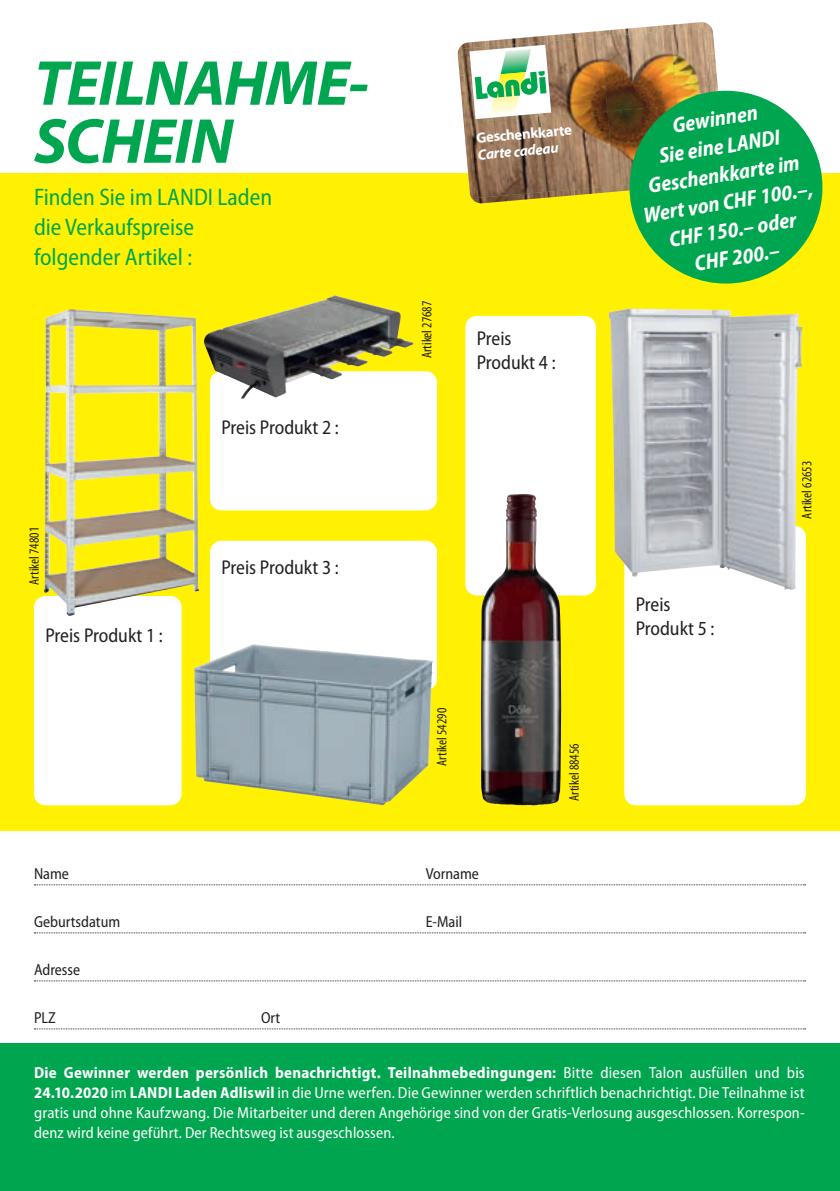
<style>
.page{position:relative;width:840px;height:1191px;background:#fff}
.page>*{position:absolute;margin:0;border:0;box-sizing:border-box;transform-origin:0 0}
.t1{font:italic 700 64px/58px "Myriad Pro";letter-spacing:-.02em;color:#00a54f}
.t2{font:semi-condensed 24px/30px "Myriad Pro";color:#00a54f;scale:.96 1}
.t3{font:italic 700 semi-condensed 22px/28px "Myriad Pro";color:#fff;text-align:center;scale:.96 1}
.t4{font:semi-condensed 20px/24px "Myriad Pro";color:#231f20;scale:.96 1}
.t5{font:semi-condensed 16px/20px "Myriad Pro";letter-spacing:.01em;color:#fff;text-align:justify}
.t6{font:semi-condensed 16px "Myriad Pro";color:#231f20;scale:.96 1}
.t7{font:700 14.8px "Myriad Pro";color:#fff}
.t8{font:italic 700 14.8px "Myriad Pro";color:#fff}
.t9{font:condensed 14px "Myriad Pro";color:#231f20}
.s1{font-weight:700}
</style>
<div class="page">
<div style="left:0;top:173px;width:839px;height:658px;background:#fff101"></div>
<div style="left:0;top:1043px;width:839px;height:148px;background:#00a54f"></div>
<div style="left:34px;top:596px;width:147px;height:209px;background:#fff;border-radius:11px"></div>
<div style="left:210px;top:371px;width:227px;height:139px;background:#fff;border-radius:11px"></div>
<div style="left:210px;top:541px;width:227px;height:149px;background:#fff;border-radius:11px"></div>
<div style="left:624px;top:526px;width:181px;height:279px;background:#fff;border-radius:11px"></div>
<div style="left:465px;top:316px;width:130px;height:279px;background:#fff;border-radius:11px"></div>
<img style="left:44px;top:309px;width:155px;height:307px">
<img style="left:194px;top:644px;width:238px;height:161px">
<img style="left:480px;top:494px;width:81px;height:311px">
<img style="left:609px;top:309px;width:192px;height:281px">
<img style="left:457px;top:31px;width:143px;height:44px">
<img style="left:602px;top:22px;width:110px;height:9px">
<img style="left:459px;top:75px;width:48px;height:129px">
<img style="left:506px;top:186px;width:123px;height:15px">
<img style="left:462px;top:43px;width:69px;height:81px">
<img style="left:531px;top:37px;width:69px;height:74px">
<img style="left:600px;top:31px;width:70px;height:80px">
<img style="left:670px;top:28px;width:47px;height:77px">
<img style="left:468px;top:117px;width:76px;height:81px">
<img style="left:537px;top:111px;width:76px;height:81px">
<img style="left:607px;top:105px;width:68px;height:81px">
<svg style="left:469px;top:45px;width:82px;height:74px"></svg>
<img style="left:204px;top:295px;width:209px;height:103px">
<div style="left:629px;top:91px;width:193px;height:192px;background:#00a54f;border-radius:50%"></div>
<svg style="left:34px;top:884px;width:771px;height:1px"></svg>
<svg style="left:34px;top:932px;width:771px;height:1px"></svg>
<svg style="left:34px;top:980px;width:771px;height:1px"></svg>
<svg style="left:34px;top:1028px;width:771px;height:1px"></svg>
<h1 class="t1" style="left:34px;top:52px;width:336px">TEILNAHME-<br>SCHEIN</h1>
<h2 class="t2" style="left:34px;top:182px;width:249px">Finden Sie im LANDI Laden die Verkaufspreise folgender Artikel :</h2>
<p class="t9" style="left:26px;top:585px;width:59px;rotate:-90deg">Artikel 74801</p>
<p class="t4" style="left:45px;top:622px;width:124px">Preis Produkt 1 :</p>
<p class="t4" style="left:221px;top:415px;width:124px">Preis Produkt 2 :</p>
<p class="t4" style="left:221px;top:554px;width:124px">Preis Produkt 3 :</p>
<p class="t7" style="left:475px;top:128px;width:97px;rotate:-5deg">Geschenkkarte</p>
<p class="t8" style="left:476px;top:145px;width:83px;rotate:-5deg">Carte cadeau</p>
<p class="t9" style="left:418px;top:358px;width:59px;rotate:-90deg">Artikel 27687</p>
<p class="t4" style="left:476px;top:326px;width:84px">Preis<br>Produkt 4 :</p>
<p class="t9" style="left:433px;top:765px;width:59px;rotate:-90deg">Artikel 54290</p>
<p class="t9" style="left:565px;top:801px;width:59px;rotate:-90deg">Artikel 88456</p>
<p class="t6" style="left:34px;top:863px;width:38px">Name</p>
<p class="t6" style="left:425px;top:863px;width:57px">Vorname</p>
<p class="t6" style="left:34px;top:911px;width:91px">Geburtsdatum</p>
<p class="t6" style="left:425px;top:911px;width:40px">E-Mail</p>
<p class="t6" style="left:34px;top:959px;width:50px">Adresse</p>
<p class="t6" style="left:34px;top:1007px;width:24px">PLZ</p>
<p class="t6" style="left:261px;top:1007px;width:22px">Ort</p>
<h3 class="t3" style="left:628px;top:118px;width:180px;rotate:-9deg">Gewinnen<br>Sie eine LANDI<br>Geschenkkarte im<br>Wert von CHF 100.–,<br>CHF 150.– oder<br>CHF 200.–</h3>
<p class="t4" style="left:635px;top:592px;width:84px">Preis<br>Produkt 5 :</p>
<p class="t9" style="left:798px;top:518px;width:59px;rotate:-90deg">Artikel 62653</p>
<p class="t5" style="left:34px;top:1062px;width:771px"><span class="s1">Die Gewinner werden persönlich benachrichtigt. Teilnahmebedingungen:</span> Bitte diesen Talon ausfüllen und bis <span class="s1">24.10.2020</span> im <span class="s1">LANDI Laden Adliswil</span> in die Urne werfen. Die Gewinner werden schriftlich benachrichtigt. Die Teilnahme ist gratis und ohne Kaufzwang. Die Mitarbeiter und deren Angehörige sind von der Gratis-Verlosung ausgeschlossen. Korrespon&shy;denz wird keine geführt. Der Rechtsweg ist ausgeschlossen.</p>
</div>
